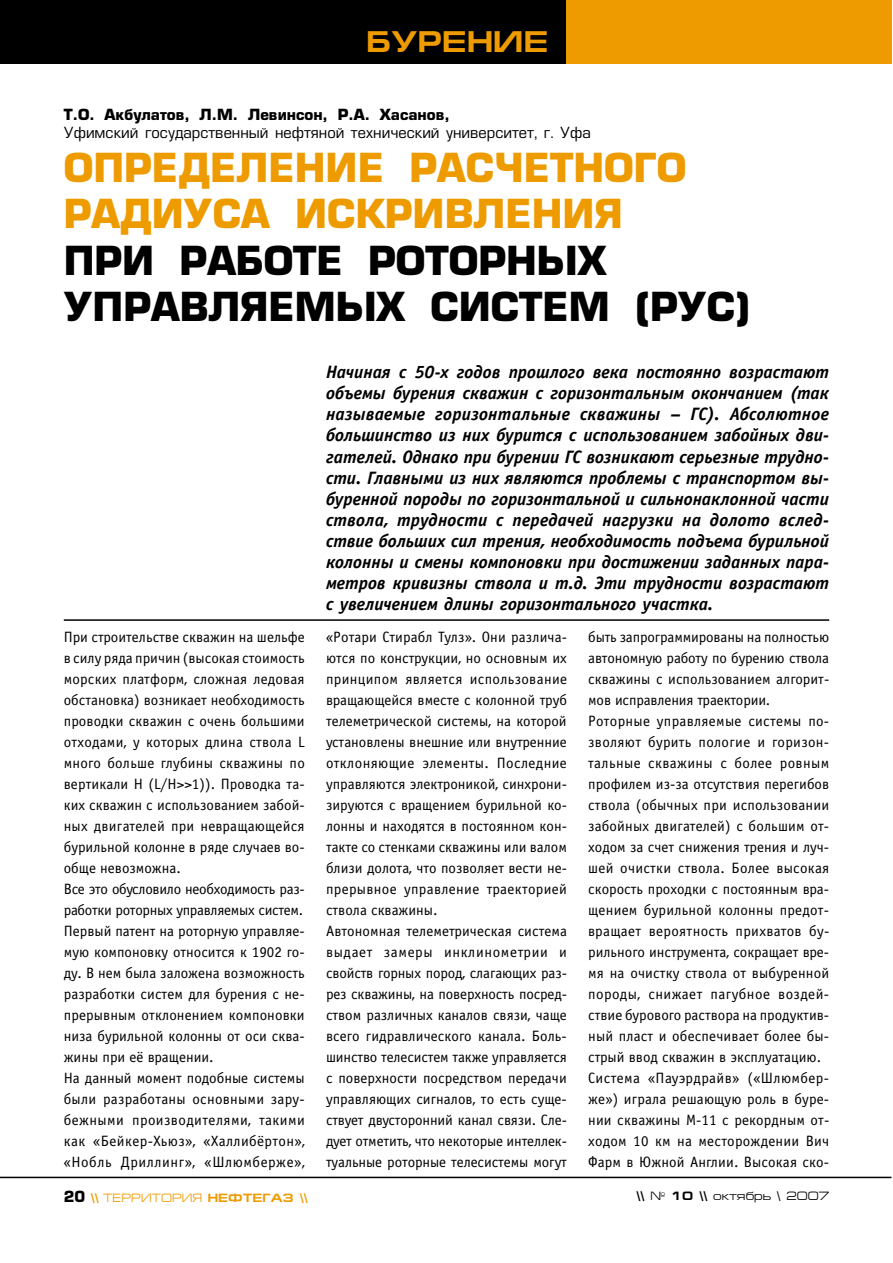
<style>
.page{position:relative;width:893px;height:1263px;background:#fff}
.page>*{position:absolute;margin:0;border:0;box-sizing:border-box;transform-origin:0 0}
.t1{font:700 39px/46.5px "Europe";color:#ee9b00}
.t2{font:700 39px/46.5px "Europe";color:#000}
.t3{font:700 30px "Europe Ext";color:#ee9b00}
.t4{font:italic 700 18px/21px "Officina Sans C";letter-spacing:-.005em;color:#000;text-align:justify}
.t5{font:15px/21px "Officina Sans C";color:#000}
.t6{font:500 15px "Europe";color:#000}
.t7{font:700 15px "Europe";color:#000}
.t8{font:700 12px "Europe Ext";color:#ee9b00}
.t9{font:12px "Europe Ext";color:#000}
.s1{font-family:"Europe";font-size:15px;color:#000}
.s2{font-weight:400}
.s3{font-weight:700}
</style>
<div class="page">
<div style="left:0;top:0;width:891px;height:64px;background:#ee9b00"></div>
<div style="left:0;top:0;width:566px;height:64px;background:#000"></div>
<hr style="left:0;top:1177px;width:891px;height:1px;background:#000">
<hr style="left:64px;top:619px;width:765px;height:2px;background:#000">
<h2 class="t3" style="left:366px;top:25px;width:180px">Бурение</h2>
<p class="t7" style="left:64px;top:106px;width:388px">Т.О. Акбулатов, Л.М. Левинсон, Р.А. Хасанов,</p>
<p class="t6" style="left:64px;top:126px;width:529px">Уфимский государственный нефтяной технический университет, г. Уфа</p>
<h1 class="t1" style="left:64px;top:144px;width:618px">Определение расчетного радиуса</h1>
<h1 class="t1" style="left:295px;top:191px;width:329px">искривления</h1>
<h1 class="t2" style="left:64px;top:237px;width:688px">п ри работе рото рных<br>уп равляемых систем (РУС)</h1>
<p class="t4" style="left:326px;top:362px;width:505px">Начиная с 50-х годов прошлого века постоянно возрастают объемы бурения скважин с горизонтальным окончанием (так называемые горизонтальные скважины – ГС). Абсолютное большинство из них бурится с использованием забойных дви&shy;гателей. Однако при бурении ГС возникают серьезные трудно&shy;сти. Главными из них являются проблемы с транспортом вы&shy;буренной породы по горизонтальной и сильнонаклонной части ствола, трудности с передачей нагрузки на долото вслед&shy;ствие больших сил трения, необходимость подъема бурильной колонны и смены компоновки при достижении заданных пара&shy;метров кривизны ствола и т.д. Эти трудности возрастают с увеличением длины горизонтального участка.</p>
<p class="t5" style="left:64px;top:627px;width:243px">При строительстве скважин на шельфе в силу ряда причин (высокая стоимость морских платформ, сложная ледовая обстановка) возникает необходимость проводки скважин с очень большими отходами, у которых длина ствола L много больше глубины скважины по вертикали Н (L/H&gt;&gt;1)). Проводка та&shy;ких скважин с использованием забой&shy;ных двигателей при невращающейся бурильной колонне в ряде случаев во&shy;обще невозможна.<br>Все это обусловило необходимость раз&shy;работки роторных управляемых систем.<br>Первый патент на роторную управляе&shy;мую компоновку относится к 1902 го&shy;ду. В нем была заложена возможность разработки систем для бурения с не&shy;прерывным отклонением компоновки низа бурильной колонны от оси сква&shy;жины при её вращении.<br>На данный момент подобные системы были разработаны основными зару&shy;бежными производителями, такими как «Бейкер-Хьюз», «Халлибёртон», «Нобль Дриллинг», «Шлюмберже»,</p>
<p class="t5" style="left:326px;top:627px;width:243px">«Ротари Стирабл Тулз». Они различа&shy;ются по конструкции, но основным их принципом является использование вращающейся вместе с колонной труб телеметрической системы, на которой установлены внешние или внутренние отклоняющие элементы. Последние управляются электроникой, синхрони&shy;зируются с вращением бурильной ко&shy;лонны и находятся в постоянном кон&shy;такте со стенками скважины или валом близи долота, что позволяет вести не&shy;прерывное управление траекторией ствола скважины.<br>Автономная телеметрическая система выдает замеры инклинометрии и свойств горных пород, слагающих раз&shy;рез скважины, на поверхность посред&shy;ством различных каналов связи, чаще всего гидравлического канала. Боль&shy;шинство телесистем также управляется с поверхности посредством передачи управляющих сигналов, то есть суще&shy;ствует двусторонний канал связи. Сле&shy;дует отметить, что некоторые интеллек&shy;туальные роторные телесистемы могут</p>
<p class="t5" style="left:588px;top:627px;width:243px">быть запрограммированы на полностью автономную работу по бурению ствола скважины с использованием алгорит&shy;мов исправления траектории.<br>Роторные управляемые системы по&shy;зволяют бурить пологие и горизон&shy;тальные скважины с более ровным профилем из-за отсутствия перегибов ствола (обычных при использовании забойных двигателей) с большим от&shy;ходом за счет снижения трения и луч&shy;шей очистки ствола. Более высокая скорость проходки с постоянным вра&shy;щением бурильной колонны предот&shy;вращает вероятность прихватов бу&shy;рильного инструмента, сокращает вре&shy;мя на очистку ствола от выбуренной породы, снижает пагубное воздей&shy;ствие бурового раствора на продуктив&shy;ный пласт и обеспечивает более бы&shy;стрый ввод скважин в эксплуатацию.<br>Система «Пауэрдрайв» («Шлюмбер&shy;же») играла решающую роль в буре&shy;нии скважины M-11 с рекордным от&shy;ходом 10 км на месторождении Вич Фарм в Южной Англии. Высокая ско-</p>
<p class="t8" style="left:64px;top:1191px;width:246px"><span class="s1">20</span> \\ <span class="s2">ТЕРРИТОРИЯ</span> НЕФТЕГАЗ \\</p>
<p class="t9" style="left:637px;top:1189px;width:194px"><span class="s3">\\</span> № <span class="s3">10 \\</span> октябрь \ 2007</p>
</div>
